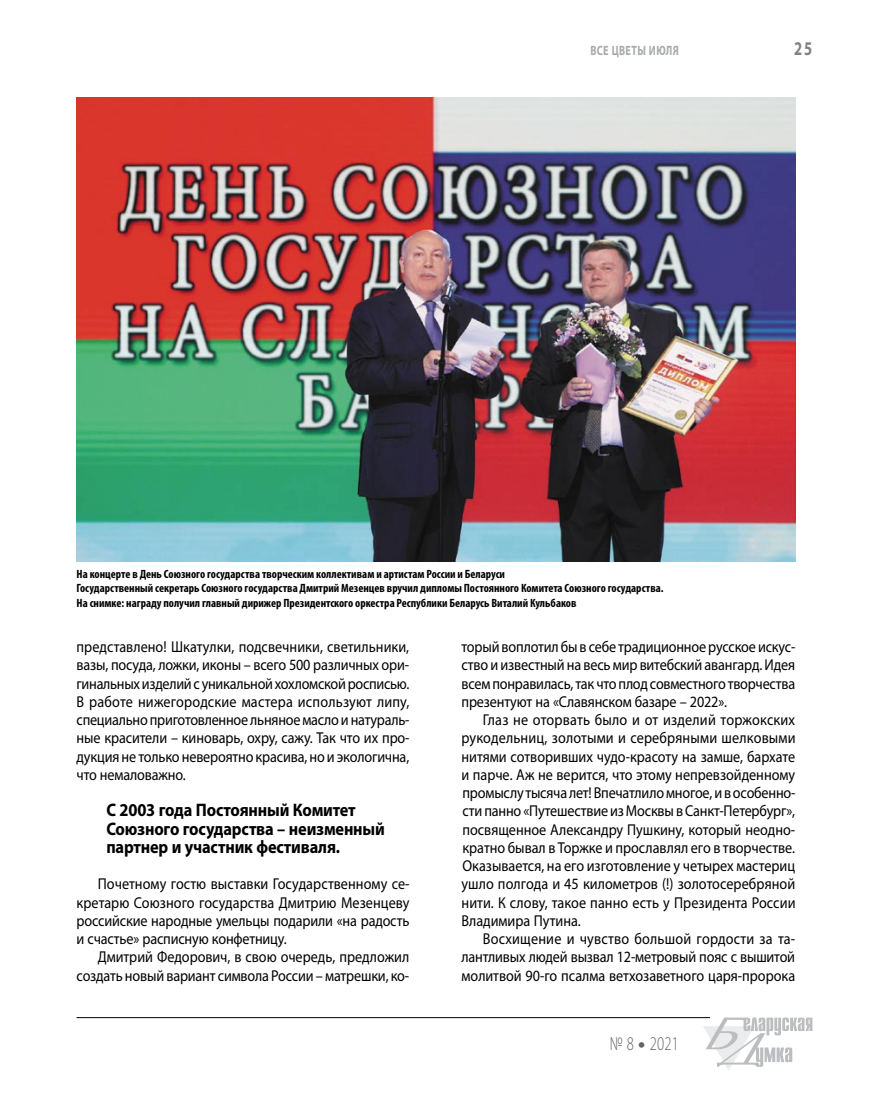
<style>
.page{position:relative;width:872px;height:1106px;background:#fff}
.page>*{position:absolute;margin:0;border:0;box-sizing:border-box;transform-origin:0 0}
.t1{font:300 19.5px "Myriad Pro";color:#636467;scale:.75 1}
.t2{font:700 19.5px "Myriad Pro";color:#808285;scale:.75 1}
.t3{font:700 18.15px/18.3px "Myriad Pro";letter-spacing:-.01em;color:#000;scale:.9 1}
.t4{font:15.75px/18.3px "Myriad Pro";letter-spacing:-.01em;color:#000;text-align:justify;scale:.9 1}
.t5{font:700 13.5px "Myriad Pro";letter-spacing:.04em;color:#a7a9ac;scale:.75 1}
.t6{font:700 condensed 12px/14.2px "Myriad Pro";color:#000}
.s1{font-weight:900}
</style>
<div class="page">
<hr style="left:77px;top:1017px;width:633px;height:1px;background:#000">
<svg style="left:703px;top:1017px;width:109px;height:53px"></svg>
<img style="left:77px;top:97px;width:718px;height:464px">
<p class="t5" style="left:590px;top:42px;width:119px">Все цветы июля</p>
<p class="t2" style="left:794px;top:36px;width:26px">25</p>
<p class="t6" style="left:77px;top:567px;width:588px">На концерте в День Союзного государства творческим коллективам и артистам России и Беларуси<br>Государственный секретарь Союзного государства Дмитрий Мезенцев вручил дипломы Постоянного Комитета Союзного государства.<br>На снимке: награду получил главный дирижер Президентского оркестра Республики Беларусь Виталий Кульбаков</p>
<p class="t4" style="left:77px;top:637px;width:371px">представлено! Шкатулки, подсвечники, светильники, вазы, посуда, ложки, иконы – всего 500 различных ори&shy;гинальных изделий с уникальной хохломской росписью.<br>В работе нижегородские мастера используют липу, специально приготовленное льняное масло и натураль&shy;ные красители – киноварь, охру, сажу. Так что их про&shy;дукция не только невероятно красива, но и экологична, что немаловажно.</p>
<p class="t3" style="left:106px;top:800px;width:311px">С 2003 года Постоянный Комитет<br>Союзного государства – неизменный партнер и участник фестиваля.</p>
<p class="t4" style="left:77px;top:874px;width:371px;text-indent:21px">Почетному гостю выставки Государственному се&shy;кретарю Союзного государства Дмитрию Мезенцеву российские народные умельцы подарили «на радость и счастье» расписную конфетницу.</p>
<p class="t4" style="left:77px;top:947px;width:371px;text-align:right">Дмитрий Федорович, в свою очередь, предложил создать новый вариант символа России – матрешки, ко-</p>
<p class="t4" style="left:461px;top:637px;width:372px">торый воплотил бы в себе традиционное русское искус&shy;ство и известный на весь мир витебский авангард. Идея всем понравилась, так что плод совместного творчества презентуют на «Славянском базаре – 2022».</p>
<p class="t4" style="left:461px;top:710px;width:373px;text-indent:21px">Глаз не оторвать было и от изделий торжокских рукодельниц, золотыми и серебряными шелковыми нитями сотворивших чудо-красоту на замше, бархате и парче. Аж не верится, что этому непревзойденному промыслу тысяча лет! Впечатлило многое, и в особенно&shy;сти панно «Путешествие из Москвы в Санкт-Петербург», посвященное Александру Пушкину, который неодно&shy;кратно бывал в Торжке и прославлял его в творчестве.<br>Оказывается, на его изготовление у четырех мастериц ушло полгода и 45 километров (!) золотосеребряной нити. К слову, такое панно есть у Президента России Владимира Путина.</p>
<p class="t4" style="left:461px;top:929px;width:372px;text-indent:21px">Восхищение и чувство большой гордости за та&shy;лантливых людей вызвал 12-метровый пояс с вышитой молитвой 90-го псалма ветхозаветного царя-пророка</p>
<p class="t1" style="left:609px;top:1032px;width:94px">№ 8 <span class="s1">•</span> 2021</p>
</div>
